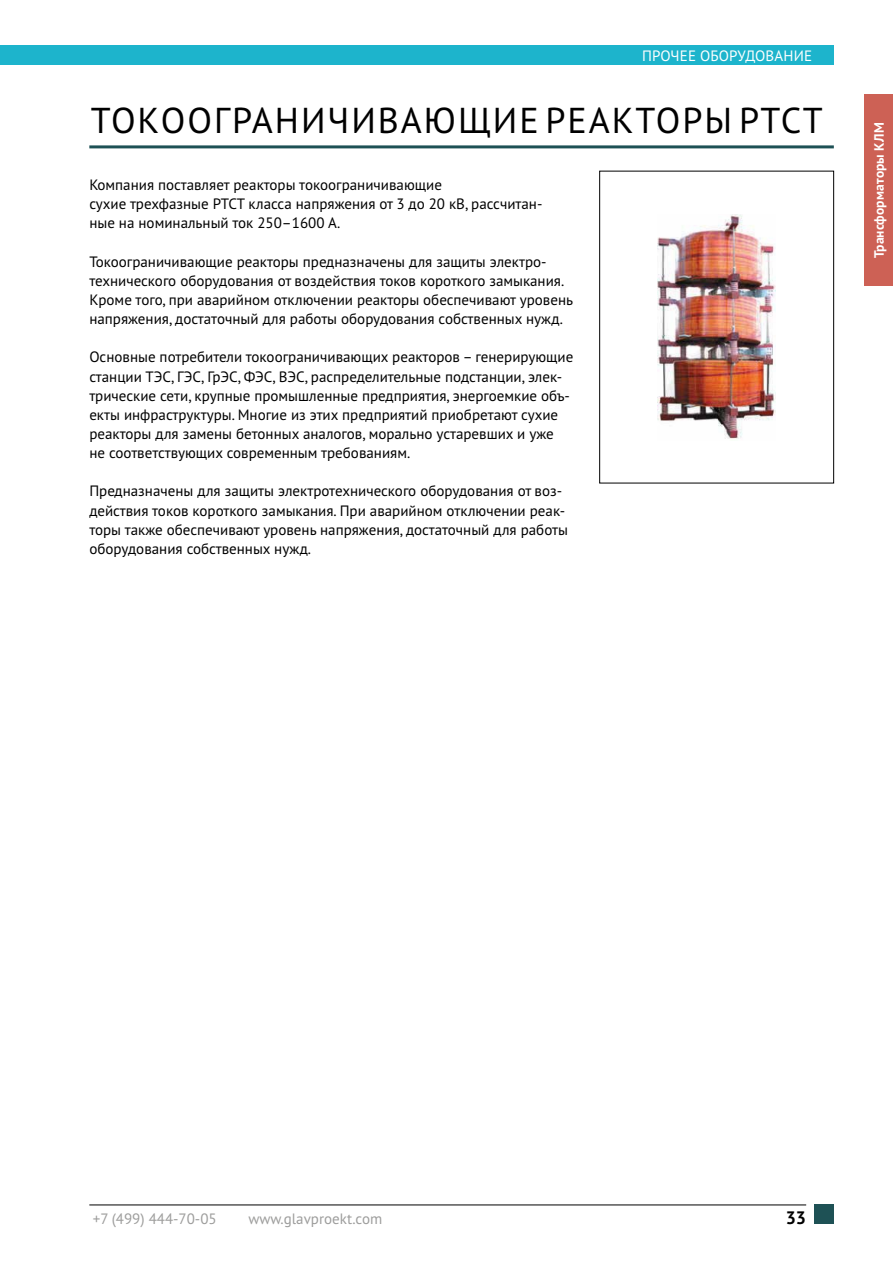
<style>
.page{position:relative;width:893px;height:1262px;background:#fff}
.page>*{position:absolute;margin:0;border:0;box-sizing:border-box;transform-origin:0 0}
.t1{font:36px "PT Sans";letter-spacing:.055em;color:#000}
.t2{font:700 18px "PT Sans";color:#000}
.t3{font:15px/19.2px "PT Sans";color:#000}
.t4{font:15px "PT Sans";color:#9d9d9c}
.t5{font:15px "PT Sans";letter-spacing:.01em;color:#fff}
.t6{font:700 13.5px "PT Sans";letter-spacing:.01em;color:#fff}
</style>
<div class="page">
<div style="left:814px;top:1204px;width:19px;height:19px;background:#1e5155"></div>
<hr style="left:89px;top:1204px;width:717px;height:1px;background:#000">
<div style="left:863px;top:94px;width:29px;height:192px;background:#cd6155"></div>
<div style="left:0;top:45px;width:833px;height:20px;background:#1db4cc"></div>
<hr style="left:89px;top:145px;width:744px;height:3px;background:#1e5155">
<img style="left:657px;top:214px;width:118px;height:225px">
<p class="t5" style="left:642px;top:49px;width:171px">ПРОЧЕЕ ОБОРУДОВАНИЕ</p>
<h1 class="t1" style="left:91px;top:105px;width:733px">ТОКООГРАНИЧИВАЮЩИЕ РЕАКТОРЫ РТСТ</h1>
<p class="t3" style="left:89px;top:176px;width:454px">Компания поставляет реакторы токоограничивающие<br>сухие трехфазные РТСТ класса напряжения от 3 до 20 кВ, рассчитан&shy;ные на номинальный ток 250–1600 А.</p>
<p class="t3" style="left:89px;top:253px;width:485px">Токоограничивающие реакторы предназначены для защиты электро&shy;технического оборудования от воздействия токов короткого замыкания.<br>Кроме того, при аварийном отключении реакторы обеспечивают уровень напряжения, достаточный для работы оборудования собственных нужд.</p>
<p class="t3" style="left:89px;top:349px;width:485px">Основные потребители токоограничивающих реакторов – генерирующие станции ТЭС, ГЭС, ГрЭС, ФЭС, ВЭС, распределительные подстанции, элек&shy;трические сети, крупные промышленные предприятия, энергоемкие объ&shy;екты инфраструктуры. Многие из этих предприятий приобретают сухие реакторы для замены бетонных аналогов, морально устаревших и уже<br>не соответствующих современным требованиям.</p>
<p class="t3" style="left:89px;top:483px;width:480px">Предназначены для защиты электротехнического оборудования от воз&shy;действия токов короткого замыкания. При аварийном отключении реак&shy;торы также обеспечивают уровень напряжения, достаточный для работы оборудования собственных нужд.</p>
<p class="t6" style="left:869px;top:258px;width:137px;rotate:-90deg">Трансформаторы КЛМ</p>
<p class="t4" style="left:93px;top:1212px;width:125px">+7 (499) 444-70-05</p>
<p class="t4" style="left:248px;top:1212px;width:135px">www.glavproekt.com</p>
<p class="t2" style="left:785px;top:1205px;width:22px">33</p>
</div>
